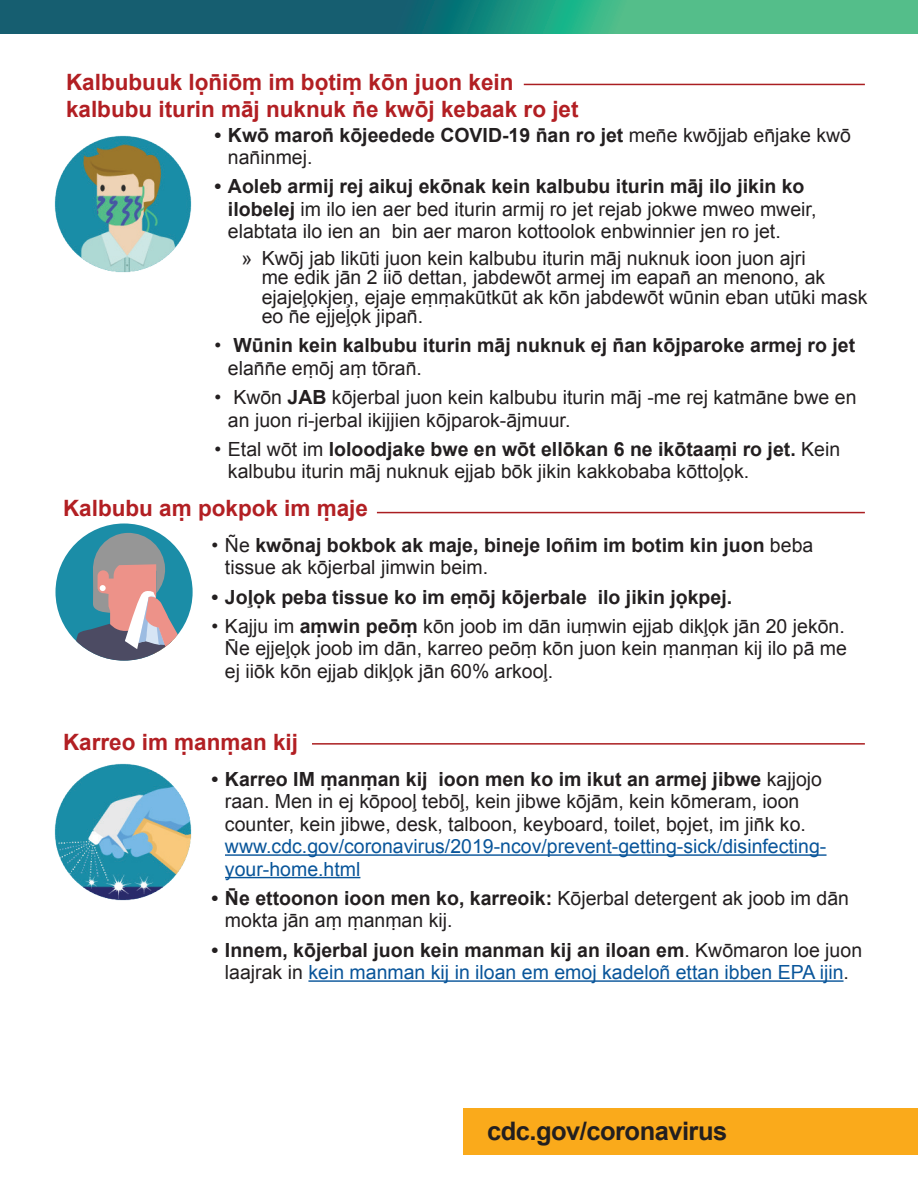
<style>
.page{position:relative;width:918px;height:1188px;background:#fff}
.page>*{position:absolute;margin:0;border:0;box-sizing:border-box;transform-origin:0 0}
.t1{font:700 25.5px "Arial";letter-spacing:-.02em;color:#231f20}
.t2{font:700 22.5px/27px "Arial";color:#b21f23}
.t3{font:19.5px/22.5px "Arial";color:#231f20}
.t4{font:700 19.5px/22.5px "Arial";color:#231f20}
.t5{font:19.5px/22.5px "Arial";color:#09559a}
.s1{font-weight:400}
.s2{font-weight:700}
.s3{font-weight:700;color:#231f20}
.s4{color:#231f20}
</style>
<div class="page">
<hr style="left:225px;top:854px;width:602px;height:2px;background:#09559a">
<hr style="left:225px;top:877px;width:135px;height:1px;background:#09559a">
<hr style="left:308px;top:980px;width:536px;height:2px;background:#09559a">
<img style="left:54px;top:764px;width:137px;height:137px">
<img style="left:54px;top:135px;width:137px;height:137px">
<div style="left:56px;top:524px;width:137px;height:137px;background:#1b8da7;border-radius:50%"></div>
<svg style="left:59px;top:532px;width:134px;height:129px"></svg>
<svg style="left:0;top:0;width:918px;height:33px;background:#2b897c"></svg>
<div style="left:463px;top:1108px;width:455px;height:47px;background:#faaa1b"></div>
<hr style="left:377px;top:512px;width:488px;height:1px;background:#aa1e21">
<hr style="left:524px;top:84px;width:341px;height:1px;background:#aa1e21">
<hr style="left:312px;top:743px;width:553px;height:2px;background:#aa1e21">
<p class="t2" style="left:66px;top:69px;width:514px">Kalbubuuk lọn̄iōṃ im bọtiṃ kōn juon kein kalbubu iturin māj nuknuk n̄e kwōj kebaak ro jet</p>
<p class="t4" style="left:228px;top:124px;width:625px;text-indent:-13px">• Kwō maron̄ kōjeedede COVID-19 n̄an ro jet <span class="s1">men̄e kwōjjab en̄jake kwō nan̄inmej.</span></p>
<p class="t3" style="left:228px;top:175px;width:590px;text-indent:-13px"><span class="s2">• Aoleb armij rej aikuj ekōnak kein kalbubu iturin māj ilo jikin ko ilobelej</span> im ilo ien aer bed iturin armij ro jet rejab jokwe mweo mweir, elabtata ilo ien an bin aer maron kottoolok enbwinnier jen ro jet.</p>
<p class="t3" style="left:262px;top:248px;width:607px;line-height:19.5px;text-indent:-20px">» Kwōj jab likūti juon kein kalbubu iturin māj nuknuk ioon juon ajri<br>me edik jān 2 iiō dettan, jabdewōt armej im eapan̄ an menono, ak ejajeļọkjeņ, ejaje eṃṃakūtkūt ak kōn jabdewōt wūnin eban utūki mask eo n̄e ejjeļọk jipan̄.</p>
<p class="t4" style="left:228px;top:335px;width:629px;text-indent:-13px"><span class="s1">•</span> Wūnin kein kalbubu iturin māj nuknuk ej n̄an kōjparoke armej ro jet <span class="s1">elan̄n̄e eṃōj aṃ tōran̄.</span></p>
<p class="t3" style="left:228px;top:386px;width:630px;text-indent:-13px">• Kwōn <span class="s2">JAB</span> kōjerbal juon kein kalbubu iturin māj -me rej katmāne bwe en an juon ri-jerbal ikijjien kōjparok-ājmuur.</p>
<p class="t3" style="left:228px;top:438px;width:614px;text-indent:-13px">• Etal wōt im <span class="s2">loloodjake bwe en wōt ellōkan 6 ne ikōtaaṃi ro jet.</span> Kein kalbubu iturin māj nuknuk ejjab bōk jikin kakkobaba kōttoļọk.</p>
<p class="t2" style="left:63px;top:495px;width:307px">Kalbubu aṃ pokpok im ṃaje</p>
<p class="t4" style="left:225px;top:534px;width:590px;text-indent:-13px"><span class="s1">• Ñe</span> kwōnaj bokbok ak maje, bineje loñim im botim kin juon <span class="s1">beba tissue ak kōjerbal jimwin beim.</span></p>
<p class="t4" style="left:212px;top:586px;width:522px">• Joļọk peba tissue ko im eṃōj kōjerbale ilo jikin jọkpej.</p>
<p class="t3" style="left:225px;top:615px;width:624px;text-align:justify;text-indent:-13px">• Kajju im <span class="s2">aṃwin peōṃ</span> kōn joob im dān iuṃwin ejjab dikļọk jān 20 jekōn.<br>N̄e ejjeļọk joob im dān, karreo peōṃ kōn juon kein ṃanṃan kij ilo pā me ej iiōk kōn ejjab dikļọk jān 60% arkooļ.</p>
<p class="t2" style="left:63px;top:729px;width:237px">Karreo im ṃanṃan kij</p>
<p class="t3" style="left:212px;top:768px;width:612px;text-align:center"><span class="s2">• Karreo IM ṃanṃan kij ioon men ko im ikut an armej jibwe</span> kajjojo raan. Men in ej kōpooļ tebōļ, kein jibwe kōjām, kein kōmeram, ioon counter, kein jibwe, desk, talboon, keyboard, toilet, bọjet, im jin̄k ko.</p>
<p class="t5" style="left:225px;top:835px;width:603px">www.cdc.gov/coronavirus/2019-ncov/prevent-getting-sick/disinfecting&shy;your-home.html</p>
<p class="t3" style="left:225px;top:887px;width:626px;text-indent:-13px"><span class="s2">• N</span><sup>̄</sup><span class="s2">e ettoonon ioon men ko, karreoik:</span> Kōjerbal detergent ak joob im dān mokta jān aṃ ṃanṃan kij.</p>
<p class="t5" style="left:211px;top:939px;width:652px;text-align:center"><span class="s3">• Innem, kōjerbal juon kein manman kij an iloan em</span><span class="s4">. Kwōmaron loe juon laajrak in</span> kein manman kij in iloan em emoj kadeloñ ettan ibben EPA ijin<span class="s4">.</span></p>
<h1 class="t1" style="left:487px;top:1115px;width:242px">cdc.gov/coronavirus</h1>
</div>
